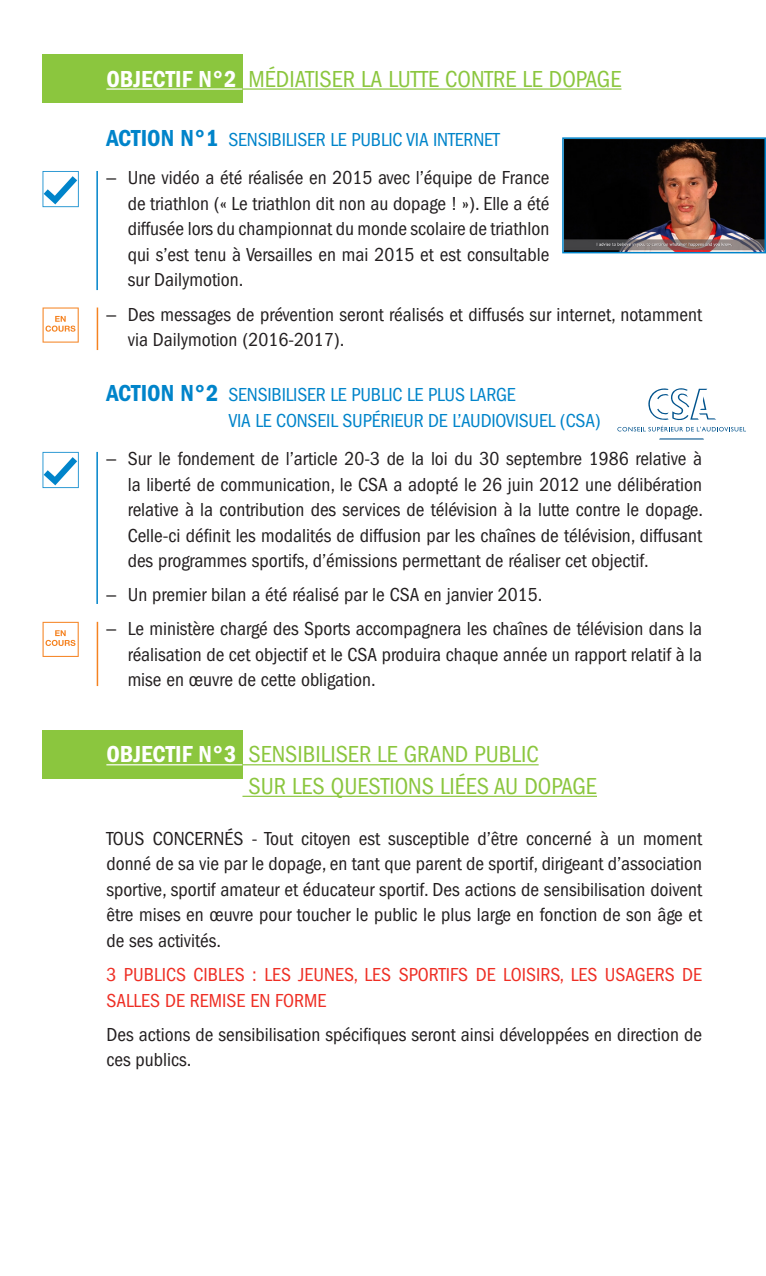
<style>
.page{position:relative;width:766px;height:1276px;background:#fff}
.page>*{position:absolute;margin:0;border:0;box-sizing:border-box;transform-origin:0 0}
.titre_1{font:condensed 24px/31.5px "ITC Franklin Gothic Std";color:#8bc63e}
.List_Paragraph{font:condensed 19.5px/25.5px "ITC Franklin Gothic Std";color:#231f20;text-align:justify}
.titre_1-2{font:condensed 19.5px/25.5px "ITC Franklin Gothic Std";letter-spacing:-.01em;color:#0084ca}
.List_Paragraph-2{font:condensed 19.5px/25.5px "ITC Franklin Gothic Std";color:#ee2e24}
.s1{font-family:"ITC Franklin Gothic Std Dm Cd";font-stretch:normal;color:#fff}
.s2{font-family:"ITC Franklin Gothic Std Dm Cd";font-stretch:normal;font-size:24px}
.s3{font-stretch:normal}
</style>
<div class="page">
<div style="left:43px;top:54px;width:199px;height:48px;background:#8bc63e"></div>
<div style="left:43px;top:730px;width:199px;height:48px;background:#8bc63e"></div>
<hr style="left:106px;top:88px;width:136px;height:2px;background:#fff">
<hr style="left:242px;top:88px;width:379px;height:2px;background:#8bc63e">
<hr style="left:106px;top:764px;width:136px;height:1px;background:#fff">
<hr style="left:242px;top:764px;width:296px;height:1px;background:#8bc63e">
<hr style="left:242px;top:795px;width:354px;height:2px;background:#8bc63e">
<hr style="left:96px;top:171px;width:2px;height:119px;background:#0084ca">
<hr style="left:96px;top:452px;width:2px;height:152px;background:#0084ca">
<hr style="left:97px;top:307px;width:1px;height:43px;background:#f58220">
<hr style="left:97px;top:622px;width:1px;height:64px;background:#f58220">
<svg style="left:43px;top:171px;width:36px;height:36px"></svg>
<svg style="left:43px;top:452px;width:36px;height:36px"></svg>
<svg style="left:43px;top:307px;width:36px;height:35px"></svg>
<svg style="left:43px;top:622px;width:36px;height:35px"></svg>
<img style="left:562px;top:137px;width:203px;height:117px">
<svg style="left:659px;top:438px;width:44px;height:1px"></svg>
<svg style="left:617px;top:388px;width:128px;height:43px"></svg>
<p class="titre_1" style="left:106px;top:63px;width:516px"><span class="s1">OBJECTIF N°2</span> MÉDIATISER LA LUTTE CONTRE LE DOPAGE</p>
<p class="titre_1-2" style="left:106px;top:127px;width:395px"><span class="s2">ACTION N°1</span> SENSIBILISER LE PUBLIC VIA INTERNET</p>
<p class="List_Paragraph" style="left:128px;top:165px;width:423px;text-indent:-21px"><span class="s3">–</span> Une vidéo a été réalisée en 2015 avec l’équipe de France de triathlon (« Le triathlon dit non au dopage ! »). Elle a été diffusée lors du championnat du monde scolaire de triathlon qui s’est tenu à Versailles en mai 2015 et est consultable sur Dailymotion.</p>
<p class="List_Paragraph" style="left:128px;top:301px;width:575px;text-indent:-21px"><span class="s3">–</span> Des messages de prévention seront réalisés et diffusés sur internet, notamment via Dailymotion (2016-2017).</p>
<p class="titre_1-2" style="left:228px;top:382px;width:374px;text-indent:-122px"><span class="s2">ACTION N°2</span> SENSIBILISER LE PUBLIC LE PLUS LARGE<br>VIA LE CONSEIL SUPÉRIEUR DE L’AUDIOVISUEL (CSA)</p>
<p class="List_Paragraph" style="left:128px;top:446px;width:576px;text-indent:-21px"><span class="s3">–</span> Sur le fondement de l’article 20-3 de la loi du 30 septembre 1986 relative à la liberté de communication, le CSA a adopté le 26 juin 2012 une délibération relative à la contribution des services de télévision à la lutte contre le dopage.<br>Celle-ci définit les modalités de diffusion par les chaînes de télévision, diffusant des programmes sportifs, d’émissions permettant de réaliser cet objectif.</p>
<p class="List_Paragraph" style="left:106px;top:582px;width:437px"><span class="s3">–</span> Un premier bilan a été réalisé par le CSA en janvier 2015.</p>
<p class="List_Paragraph" style="left:128px;top:616px;width:576px;text-indent:-21px"><span class="s3">–</span> Le ministère chargé des Sports accompagnera les chaînes de télévision dans la réalisation de cet objectif et le CSA produira chaque année un rapport relatif à la mise en œuvre de cette obligation.</p>
<p class="titre_1" style="left:248px;top:739px;width:350px;text-indent:-142px"><span class="s1">OBJECTIF N°3</span> SENSIBILISER LE GRAND PUBLIC<br>SUR LES QUESTIONS LIÉES AU DOPAGE</p>
<p class="List_Paragraph" style="left:106px;top:826px;width:597px">TOUS CONCERNÉS - Tout citoyen est susceptible d’être concerné à un moment donné de sa vie par le dopage, en tant que parent de sportif, dirigeant d’association sportive, sportif amateur et éducateur sportif. Des actions de sensibilisation doivent être mises en œuvre pour toucher le public le plus large en fonction de son âge et de ses activités.</p>
<p class="List_Paragraph-2" style="left:106px;top:962px;width:597px">3 PUBLICS CIBLES : LES JEUNES, LES SPORTIFS DE LOISIRS, LES USAGERS DE<br>SALLES DE REMISE EN FORME</p>
<p class="List_Paragraph" style="left:106px;top:1021px;width:597px">Des actions de sensibilisation spécifiques seront ainsi développées en direction de ces publics.</p>
</div>
